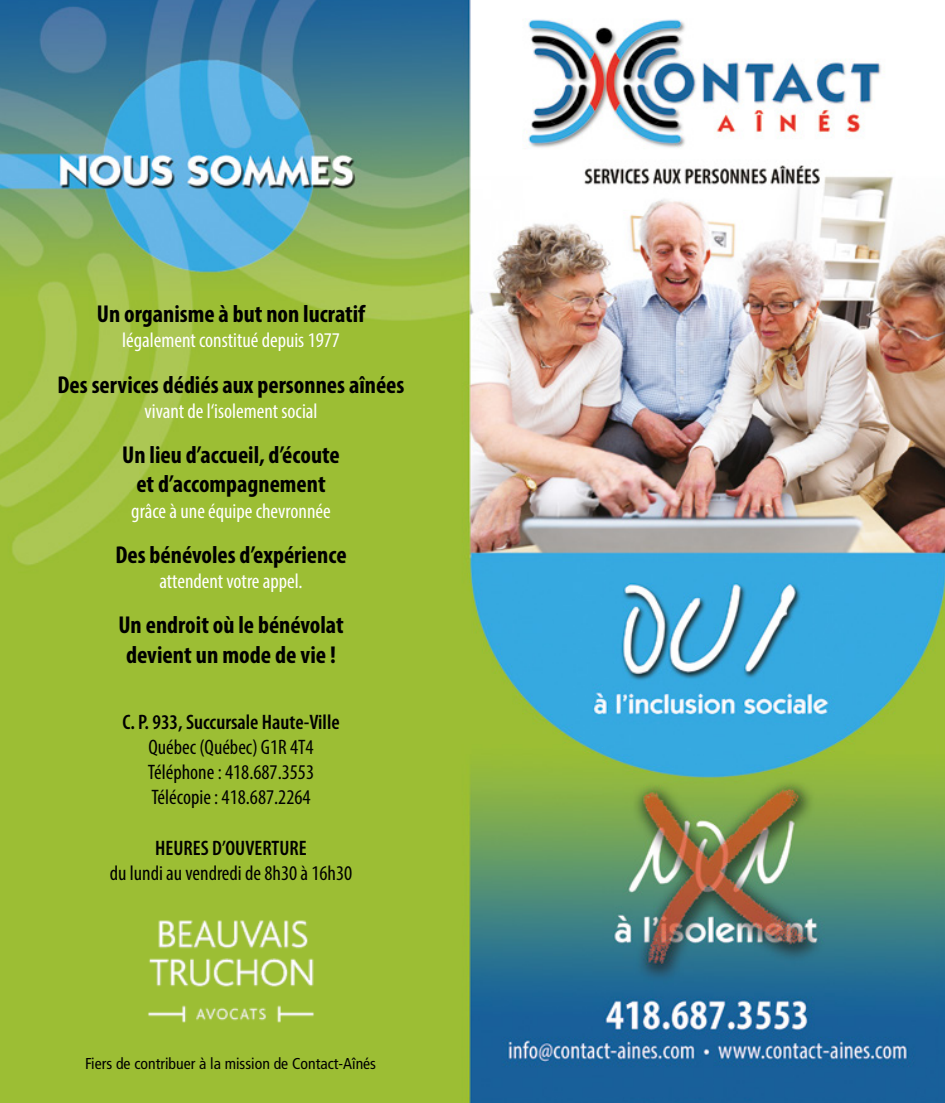
<style>
.page{position:relative;width:945px;height:1103px;background:#fff}
.page>*{position:absolute;margin:0;border:0;box-sizing:border-box;transform-origin:0 0}
.t1{font:700 condensed 24.5px/29.4px "Myriad Pro";color:#000;text-align:center}
.t2{font:condensed 21px "Myriad Pro";color:#fff}
.t3{font:condensed 21px/25.2px "Myriad Pro";color:#000;text-align:justify}
.t4{font:600 condensed 21px "Myriad Pro";color:#000}
.t5{font:condensed 15.75px "Frutiger";color:#000}
</style>
<div class="page">
<img style="left:0;top:0;width:945px;height:1102px">
<img style="left:143px;top:910px;width:176px;height:120px">
<p class="t1" style="left:97px;top:299px;width:270px">Un organisme à but non lucratif</p>
<p class="t2" style="left:122px;top:328px;width:219px">légalement constitué depuis 1977</p>
<p class="t1" style="left:58px;top:369px;width:348px">Des services dédiés aux personnes aînées</p>
<p class="t2" style="left:145px;top:398px;width:174px">vivant de l‘isolement social</p>
<p class="t1" style="left:122px;top:439px;width:219px">Un lieu d’accueil, d’écoute et d’accompagnement</p>
<p class="t2" style="left:131px;top:498px;width:201px">grâce à une équipe chevronnée</p>
<p class="t1" style="left:115px;top:539px;width:233px">Des bénévoles d’expérience</p>
<p class="t2" style="left:159px;top:568px;width:145px">attendent votre appel.</p>
<p class="t1" style="left:118px;top:610px;width:227px">Un endroit où le bénévolat devient un mode de vie !</p>
<p class="t4" style="left:122px;top:710px;width:219px">C. P. 933, Succursale Haute-Ville</p>
<p class="t3" style="left:148px;top:734px;width:168px">Québec (Québec) G1R 4T4<br>Téléphone : 418.687.3553<br>Télécopie : 418.687.2264</p>
<p class="t4" style="left:155px;top:836px;width:153px">HEURES D’OUVERTURE</p>
<p class="t3" style="left:110px;top:860px;width:244px">du lundi au vendredi de 8h30 à 16h30</p>
<p class="t5" style="left:85px;top:1054px;width:292px">Fiers de contribuer à la mission de Contact-Aînés</p>
</div>
